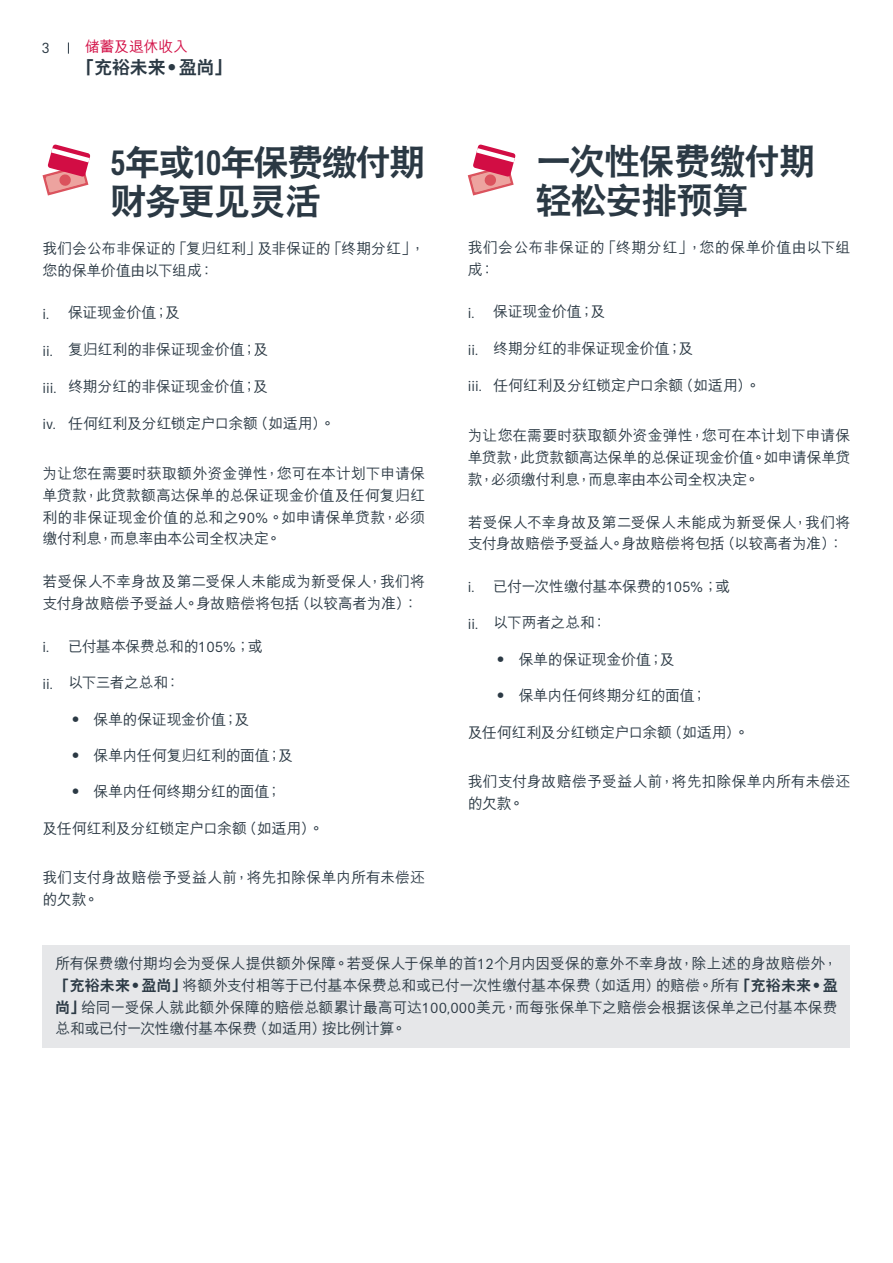
<style>
.page{position:relative;width:893px;height:1263px;background:#fff}
.page>*{position:absolute;margin:0;border:0;box-sizing:border-box;transform-origin:0 0}
.t1{font:800 36px/39px "C Hei 2 HKS";letter-spacing:-.035em;color:#2b3944}
.t2{font:800 18px "C Hei 2 HKS";letter-spacing:-.015em;color:#2b3944}
.t3{font:500 15px/21.8px "M Hei HKS";letter-spacing:-.02em;color:#2b3944}
.t4{font:500 15px/21.8px "M Hei HKS";letter-spacing:.02em;color:#2b3944}
.t5{font:500 15px "M Hei HKS";letter-spacing:-.055em;color:#2b3944}
.t6{font:500 15px "M Hei HKS";letter-spacing:-.045em;color:#2b3944}
.t7{font:500 15px "M Hei HKS";letter-spacing:-.06em;color:#2b3944}
.t8{font:500 15px "M Hei HKS";letter-spacing:-.025em;color:#d20d44}
.t9{font:15px "AIA Everest";color:#2b3944}
.s1{font-family:"AIA Everest";font-weight:500;font-stretch:condensed}
.s2{font-family:"AIA Everest";font-weight:400}
.s3{font-family:"C Hei 2 HKS";font-weight:800}
</style>
<div class="page">
<svg style="left:43px;top:144px;width:47px;height:51px"></svg>
<svg style="left:468px;top:144px;width:48px;height:51px"></svg>
<div style="left:43px;top:945px;width:807px;height:102px;background:#e6e7e9"></div>
<p class="t9" style="left:41px;top:39px;width:10px">3</p>
<p class="t8" style="left:85px;top:36px;width:105px">儲蓄及退休收入</p>
<p class="t2" style="left:77px;top:55px;width:155px">「充裕未來•盈尚」</p>
<h1 class="t1" style="left:111px;top:144px;width:316px"><span class="s1">5</span>年或<span class="s1">10</span>年保費繳付期財務更見靈活</h1>
<p class="t3" style="left:43px;top:237px;width:384px">我們會公佈非保證的「復歸紅利」及非保證的「終期分紅」，您的保單價值由以下組成：</p>
<p class="t3" style="left:43px;top:301px;width:139px"><span class="s2">i.</span> 保證現金價值；及</p>
<p class="t3" style="left:43px;top:338px;width:227px"><span class="s2">ii.</span> 復歸紅利的非保證現金價值；及</p>
<p class="t3" style="left:43px;top:374px;width:227px"><span class="s2">iii.</span> 終期分紅的非保證現金價值；及</p>
<p class="t3" style="left:43px;top:411px;width:294px"><span class="s2">iv.</span> 任何紅利及分紅鎖定戶口余額（如適用）。</p>
<p class="t3" style="left:43px;top:461px;width:384px;text-align:justify">為讓您在需要時獲取額外資金彈性，您可在本計劃下申請保單貸款，此貸款額高達保單的總保證現金價值及任何復歸紅利的非保證現金價值的總和之<span class="s2">90%</span>。如申請保單貸款，必須繳付利息，而息率由本公司全權決定。</p>
<p class="t3" style="left:43px;top:570px;width:384px">若受保人不幸身故及第二受保人未能成為新受保人，我們將支付身故賠償予受益人。身故賠償將包括（以較高者為準）：</p>
<p class="t6" style="left:43px;top:635px;width:222px"><span class="s2">i.</span> 已付基本保費總和的<span class="s2">105%</span>；或</p>
<p class="t7" style="left:43px;top:672px;width:139px"><span class="s2">ii.</span> 以下三者之總和：</p>
<p class="t3" style="left:68px;top:707px;width:183px">• 保單的保證現金價值；及</p>
<p class="t3" style="left:68px;top:743px;width:227px">• 保單內任何復歸紅利的面值；及</p>
<p class="t3" style="left:68px;top:780px;width:215px">• 保單內任何終期分紅的面值；</p>
<p class="t3" style="left:43px;top:816px;width:283px">及任何紅利及分紅鎖定戶口余額（如適用）。</p>
<p class="t3" style="left:43px;top:866px;width:384px">我們支付身故賠償予受益人前，將先扣除保單內所有未償還的欠款。</p>
<h1 class="t1" style="left:536px;top:142px;width:281px">一次性保費繳付期輕鬆安排預算</h1>
<p class="t4" style="left:468px;top:236px;width:384px">我們會公佈非保證的「終期分紅」，您的保單價值由以下組成：</p>
<p class="t3" style="left:468px;top:300px;width:139px"><span class="s2">i.</span> 保證現金價值；及</p>
<p class="t3" style="left:468px;top:336px;width:227px"><span class="s2">ii.</span> 終期分紅的非保證現金價值；及</p>
<p class="t3" style="left:468px;top:373px;width:294px"><span class="s2">iii.</span> 任何紅利及分紅鎖定戶口余額（如適用）。</p>
<p class="t3" style="left:468px;top:423px;width:384px;text-align:justify">為讓您在需要時獲取額外資金彈性，您可在本計劃下申請保單貸款，此貸款額高達保單的總保證現金價值。如申請保單貸款，必須繳付利息，而息率由本公司全權決定。</p>
<p class="t3" style="left:468px;top:510px;width:384px">若受保人不幸身故及第二受保人未能成為新受保人，我們將支付身故賠償予受益人。身故賠償將包括（以較高者為準）：</p>
<p class="t5" style="left:468px;top:576px;width:264px"><span class="s2">i.</span> 已付一次性繳付基本保費的<span class="s2">105%</span>；或</p>
<p class="t3" style="left:468px;top:611px;width:141px"><span class="s2">ii.</span> 以下兩者之總和：</p>
<p class="t3" style="left:493px;top:647px;width:183px">• 保單的保證現金價值；及</p>
<p class="t3" style="left:493px;top:684px;width:215px">• 保單內任何終期分紅的面值；</p>
<p class="t3" style="left:468px;top:720px;width:283px">及任何紅利及分紅鎖定戶口余額（如適用）。</p>
<p class="t3" style="left:468px;top:770px;width:384px">我們支付身故賠償予受益人前，將先扣除保單內所有未償還的欠款。</p>
<p class="t3" style="left:55px;top:951px;width:784px;text-align:justify">所有保費繳付期均會為受保人提供額外保障。若受保人於保單的首<span class="s2">12</span>個月內因受保的意外不幸身故，除上述的身故賠償外，<span class="s3">「充裕未來•盈尚」</span>將額外支付相等於已付基本保費總和或已付一次性繳付基本保費（如適用）的賠償。所有<span class="s3">「充裕未來•盈尚」</span>給同一受保人就此額外保障的賠償總額累計最高可達<span class="s2">100,000</span>美元，而每張保單下之賠償會根據該保單之已付基本保費總和或已付一次性繳付基本保費（如適用）按比例計算。</p>
</div>
